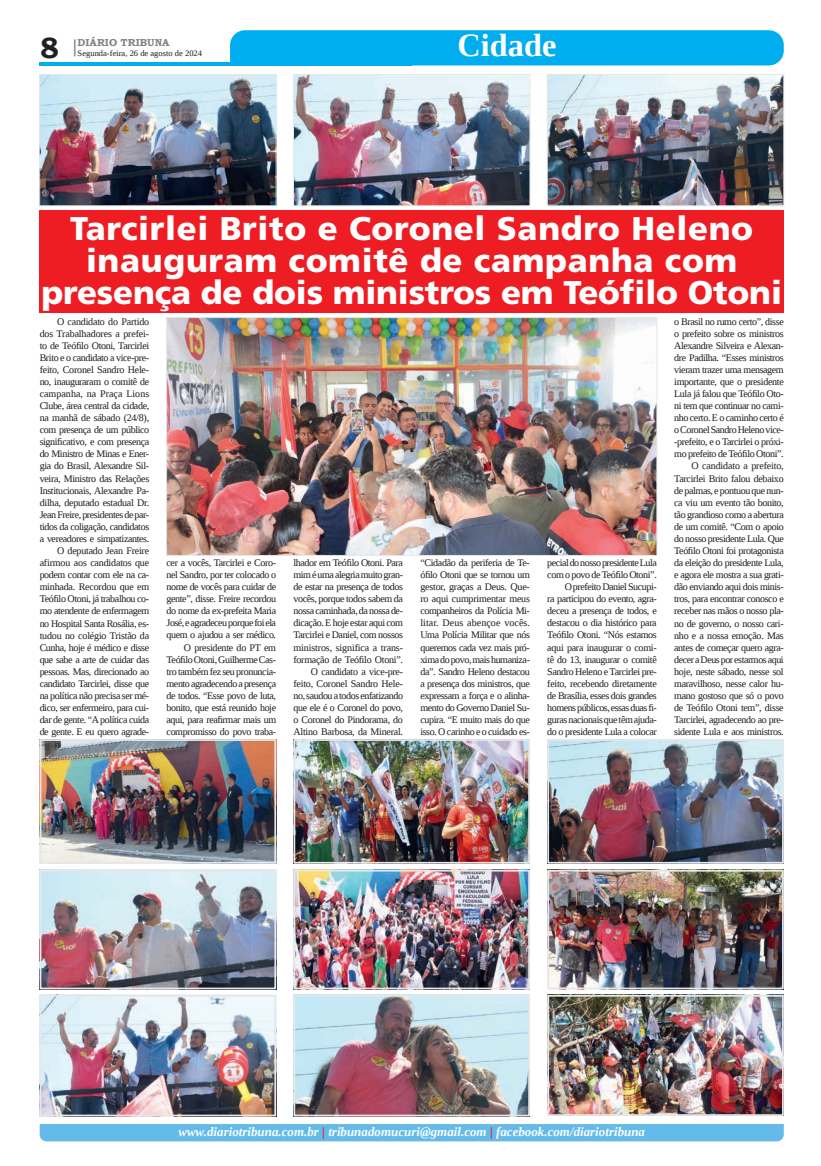
<style>
.page{position:relative;width:821px;height:1166px;background:#fff}
.page>*{position:absolute;margin:0;border:0;box-sizing:border-box;transform-origin:0 0}
.t1{font:900 32.81px/31.9px "Frutiger LT Std";letter-spacing:.02em;color:#fff;text-align:center}
.t2{font:700 32.38px "Liberation Serif";color:#fff}
.t3{font:700 29.31px "Bookman Old Style";color:#231f20}
.t4{font:italic 700 12.95px "Liberation Serif";color:#fff}
.t5{font:10.06px/12.1px "Liberation Serif";letter-spacing:-.04em;color:#231f20;text-align:right}
.t6{font:700 10.06px "Bookman Old Style";color:#808285}
.t7{font:8.4px "Liberation Serif";color:#231f20}
.s1{color:#ee1d23}
</style>
<div class="page">
<div style="left:40px;top:210px;width:744px;height:103px;background:#ee1d23"></div>
<svg style="left:74px;top:39px;width:2px;height:17px"></svg>
<hr style="left:40px;top:62px;width:372px;height:3px;background:#00aeef">
<div style="left:230px;top:30px;width:554px;height:35px;background:#00aeef"></div>
<div style="left:40px;top:1124px;width:744px;height:17px;background:#64bae9"></div>
<img style="left:41px;top:76px;width:234px;height:128px">
<div style="left:39px;top:74px;width:238px;height:132px;border:1px solid #e6e7e9"></div>
<img style="left:43px;top:873px;width:230px;height:113px">
<div style="left:40px;top:870px;width:236px;height:119px;border:2px solid #e6e7e9"></div>
<img style="left:43px;top:742px;width:230px;height:118px">
<div style="left:40px;top:739px;width:236px;height:124px;border:2px solid #e6e7e9"></div>
<img style="left:295px;top:76px;width:233px;height:128px">
<div style="left:293px;top:74px;width:237px;height:132px;border:1px solid #e6e7e9"></div>
<img style="left:297px;top:742px;width:230px;height:118px">
<div style="left:294px;top:739px;width:236px;height:124px;border:2px solid #e6e7e9"></div>
<img style="left:550px;top:742px;width:231px;height:118px">
<div style="left:547px;top:739px;width:237px;height:124px;border:2px solid #e6e7e9"></div>
<img style="left:550px;top:873px;width:231px;height:113px">
<div style="left:547px;top:870px;width:237px;height:119px;border:2px solid #e6e7e9"></div>
<img style="left:168px;top:319px;width:487px;height:235px">
<div style="left:166px;top:317px;width:491px;height:239px;border:1px solid #e6e7e9"></div>
<img style="left:549px;top:76px;width:233px;height:128px">
<div style="left:547px;top:74px;width:237px;height:132px;border:1px solid #e6e7e9"></div>
<img style="left:43px;top:998px;width:230px;height:115px">
<div style="left:40px;top:995px;width:236px;height:121px;border:2px solid #e6e7e9"></div>
<img style="left:297px;top:873px;width:230px;height:113px">
<div style="left:294px;top:870px;width:236px;height:119px;border:2px solid #e6e7e9"></div>
<img style="left:550px;top:998px;width:231px;height:115px">
<div style="left:547px;top:995px;width:237px;height:121px;border:2px solid #e6e7e9"></div>
<img style="left:297px;top:998px;width:230px;height:115px">
<div style="left:294px;top:995px;width:236px;height:121px;border:2px solid #e6e7e9"></div>
<h3 class="t3" style="left:40px;top:27px;width:21px">8</h3>
<p class="t6" style="left:78px;top:35px;width:93px">DIÁRIO TRIBUNA</p>
<p class="t7" style="left:78px;top:48px;width:126px">Segunda-feira, 26 de agosto de 2024</p>
<h2 class="t2" style="left:457px;top:24px;width:100px">Cidade</h2>
<h1 class="t1" style="left:42px;top:213px;width:742px">Tarcirlei Brito e Coronel Sandro Heleno inauguram comitê de campanha com presença de dois ministros em Teófilo Otoni</h1>
<p class="t5" style="left:40px;top:315px;width:111px">O candidato do Partido<br>dos Trabalhadores a prefei&shy;to de Teófilo Otoni, Tarcirlei<br>Brito e o candidato a vice-pre&shy;feito, Coronel Sandro Hele&shy;no, inauguraram o comitê de campanha, na Praça Lions<br>Clube, área central da cidade, na manhã de sábado (24/8), com presença de um público significativo, e com presença do Ministro de Minas e Ener&shy;gia do Brasil, Alexandre Sil&shy;veira, Ministro das Relações<br>Institucionais, Alexandre Pa&shy;dilha, deputado estadual Dr.<br>Jean Freire, presidentes de par&shy;tidos da coligação, candidatos a vereadores e simpatizantes.<br>O deputado Jean Freire afirmou aos candidatos que podem contar com ele na ca&shy;minhada. Recordou que em<br>Teófilo Otoni, já trabalhou co&shy;mo atendente de enfermagem no Hospital Santa Rosália, es&shy;tudou no colégio Tristão da<br>Cunha, hoje é médico e disse que sabe a arte de cuidar das pessoas. Mas, direcionado ao candidato Tarcirlei, disse que na política não precisa ser mé&shy;dico, ser enfermeiro, para cui&shy;dar de gente. “A política cuida de gente. E eu quero agrade-</p>
<p class="t5" style="left:674px;top:315px;width:111px">o Brasil no rumo certo”, disse o prefeito sobre os ministros<br>Alexandre Silveira e Alexan&shy;dre Padilha. “Esses ministros vieram trazer uma mensagem importante, que o presidente<br>Lula já falou que Teófilo Oto&shy;ni tem que continuar no cami&shy;nho certo. E o caminho certo é o Coronel Sandro Heleno vice--prefeito, e o Tarcirlei o próxi&shy;mo prefeito de Teófilo Otoni”.<br>O candidato a prefeito,<br>Tarcirlei Brito falou debaixo de palmas, e pontuou que nun&shy;ca viu um evento tão bonito, tão grandioso como a abertura de um comitê. “Com o apoio do nosso presidente Lula. Que<br>Teófilo Otoni foi protagonista da eleição do presidente Lula, e agora ele mostra a sua grati&shy;dão enviando aqui dois minis&shy;tros, para encontrar conosco e receber nas mãos o nosso pla&shy;no de governo, o nosso cari&shy;nho e a nossa emoção. Mas antes de começar quero agra&shy;decer a Deus por estarmos aqui hoje, neste sábado, nesse sol maravilhoso, nesse calor hu&shy;mano gostoso que só o povo de Teófilo Otoni tem”, disse<br>Tarcirlei, agradecendo ao pre&shy;sidente Lula e aos ministros.</p>
<p class="t5" style="left:167px;top:556px;width:111px">cer a vocês, Tarcirlei e Coro&shy;nel Sandro, por ter colocado o nome de vocês para cuidar de gente”, disse. Freire recordou do nome da ex-prefeita Maria<br>José, e agradeceu porque foi ela quem o ajudou a ser médico.<br>O presidente do PT em<br>Teófilo Otoni, Guilherme Cas&shy;tro também fez seu pronuncia&shy;mento agradecendo a presença de todos. “Esse povo de luta, bonito, que está reunido hoje aqui, para reafirmar mais um compromisso do povo traba-</p>
<p class="t5" style="left:293px;top:556px;width:111px">lhador em Teófilo Otoni. Para mim é uma alegria muito gran&shy;de estar na presença de todos vocês, porque todos sabem da nossa caminhada, da nossa de&shy;dicação. E hoje estar aqui com<br>Tarcirlei e Daniel, com nossos ministros, significa a trans&shy;formação de Teófilo Otoni”.<br>O candidato a vice-pre&shy;feito, Coronel Sandro Hele&shy;no, saudou a todos enfatizando que ele é o Coronel do povo, o Coronel do Pindorama, do<br>Altino Barbosa, da Mineral.</p>
<p class="t5" style="left:420px;top:556px;width:111px;text-align:justify">“Cidadão da periferia de Te&shy;ófilo Otoni que se tornou um gestor, graças a Deus. Que&shy;ro aqui cumprimentar meus companheiros da Polícia Mi&shy;litar. Deus abençoe vocês.<br>Uma Polícia Militar que nós queremos cada vez mais pró&shy;xima do povo, mais humaniza&shy;da”. Sandro Heleno destacou a presença dos ministros, que expressam a força e o alinha&shy;mento do Governo Daniel Su&shy;cupira. “E muito mais do que isso. O carinho e o cuidado es-</p>
<p class="t5" style="left:547px;top:556px;width:111px">pecial do nosso presidente Lula com o povo de Teófilo Otoni”.<br>O prefeito Daniel Sucupi-<br>ra participou do evento, agra&shy;deceu a presença de todos, e destacou o dia histórico para<br>Teófilo Otoni. “Nós estamos aqui para inaugurar o comi&shy;tê do 13, inaugurar o comitê<br>Sandro Heleno e Tarcirlei pre&shy;feito, recebendo diretamente de Brasília, esses dois grandes homens públicos, essas duas fi&shy;guras nacionais que têm ajuda&shy;do o presidente Lula a colocar</p>
<p class="t4" style="left:178px;top:1123px;width:468px">www.diariotribuna.com.br <span class="s1">|</span> tribunadomucuri@gmail.com <span class="s1">|</span> facebook.com/diariotribuna</p>
</div>
